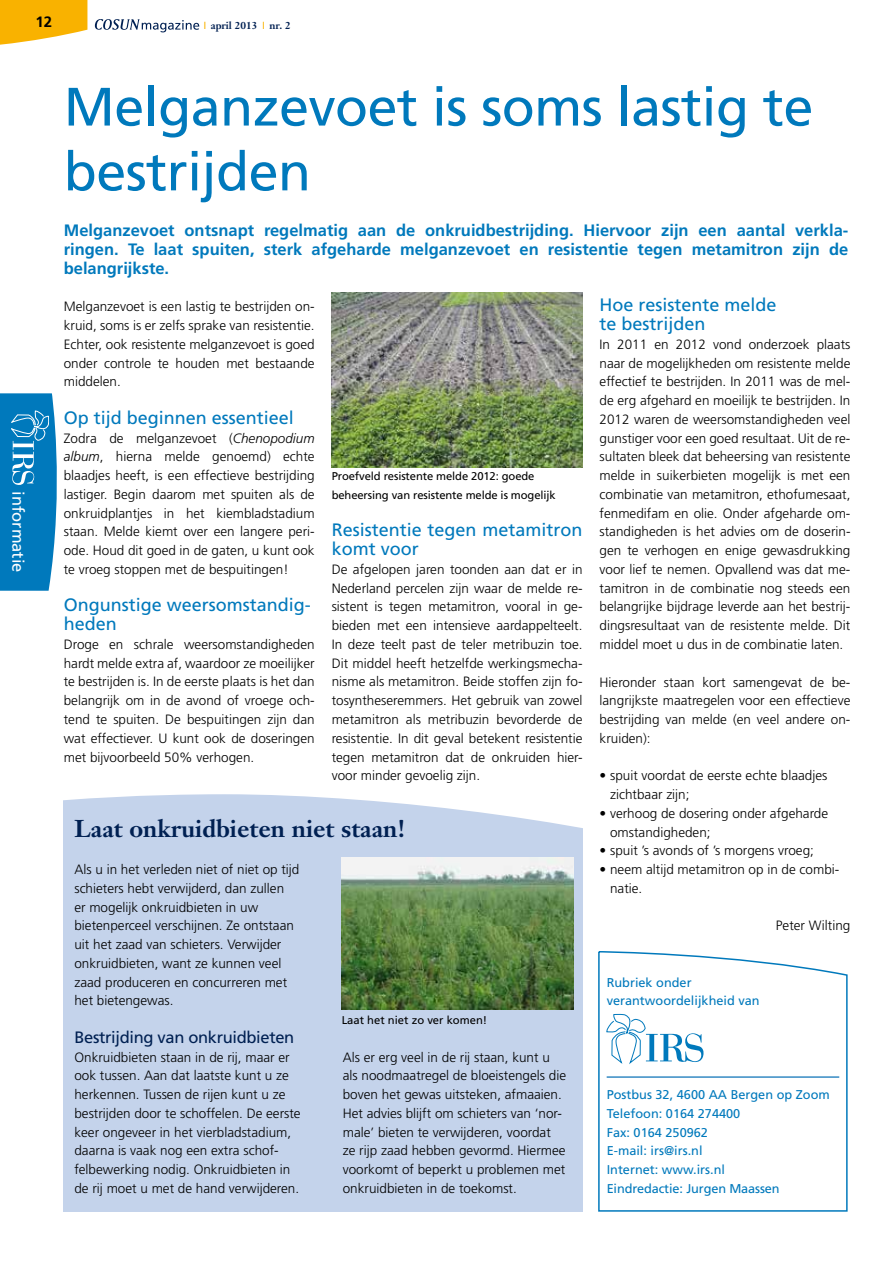
<style>
.page{position:relative;width:893px;height:1263px;background:#fff}
.page>*{position:absolute;margin:0;border:0;box-sizing:border-box;transform-origin:0 0}
.t1{font:54px/64.8px "Frutiger LT";letter-spacing:-.01em;color:#0079bc}
.t2{font:700 24px "Janson Text LT";color:#002052}
.t3{font:18px/18.8px "Frutiger LT";color:#0079bc}
.t4{font:700 16.5px/18.8px "Frutiger LT";color:#0079bc;text-align:justify}
.t5{font:16.5px "Frutiger LT";letter-spacing:-.02em;color:#002052}
.t6{font:16.5px "Frutiger LT Std";color:#fff}
.t7{font:700 15px "Frutiger LT";color:#000}
.t8{font:300 13.5px/18.8px "Frutiger LT";color:#000;text-align:justify}
.t9{font:12.75px/18.8px "Frutiger LT";color:#0079bc}
.t10{font:11.25px/18.8px "Frutiger LT";letter-spacing:-.01em;color:#000}
.t11{font:700 10.2px "Janson Text LT";color:#002052}
.s1{color:#f9b200}
.s2{font-style:italic}
</style>
<div class="page">
<svg style="left:0;top:0;width:87px;height:45px;background:#f9bd26"></svg>
<svg style="left:95px;top:19px;width:104px;height:13px"></svg>
<svg style="left:0;top:393px;width:57px;height:198px;background:#1885c2"></svg>
<img style="left:332px;top:293px;width:251px;height:174px">
<div style="left:64px;top:794px;width:519px;height:417px;background:#c4d3eb"></div>
<svg style="left:598px;top:951px;width:250px;height:261px"></svg>
<hr style="left:607px;top:1076px;width:232px;height:2px;background:#358ac3">
<svg style="left:606px;top:1013px;width:98px;height:52px"></svg>
<img style="left:341px;top:857px;width:232px;height:153px">
<p class="t7" style="left:35px;top:13px;width:18px">12</p>
<p class="t11" style="left:202px;top:19px;width:90px"><span class="s1">|</span> april 2013 <span class="s1">|</span> nr. 2</p>
<p class="t6" style="left:28px;top:491px;width:83px;rotate:90deg">informatie</p>
<h1 class="t1" style="left:64px;top:75px;width:751px">Melganzevoet is soms lastig te bestrijden</h1>
<p class="t4" style="left:64px;top:221px;width:786px">Melganzevoet ontsnapt regelmatig aan de onkruidbestrijding. Hiervoor zijn een aantal verkla&shy;ringen. Te laat spuiten, sterk afgeharde melganzevoet en resistentie tegen metamitron zijn de belangrijkste.</p>
<p class="t8" style="left:64px;top:298px;width:252px">Melganzevoet is een lastig te bestrijden on&shy;kruid, soms is er zelfs sprake van resistentie.<br>Echter, ook resistente melganzevoet is goed onder controle te houden met bestaande middelen.</p>
<h3 class="t3" style="left:64px;top:408px;width:232px">Op tijd beginnen essentieel</h3>
<p class="t8" style="left:64px;top:429px;width:252px">Zodra de melganzevoet (<span class="s2">Chenopodium album</span>, hierna melde genoemd) echte blaadjes heeft, is een effectieve bestrijding lastiger. Begin daarom met spuiten als de onkruidplantjes in het kiembladstadium staan. Melde kiemt over een langere peri&shy;ode. Houd dit goed in de gaten, u kunt ook te vroeg stoppen met de bespuitingen!</p>
<h3 class="t3" style="left:64px;top:596px;width:249px">Ongunstige weersomstandig&shy;heden</h3>
<p class="t8" style="left:64px;top:635px;width:252px">Droge en schrale weersomstandigheden hardt melde extra af, waardoor ze moeilijker te bestrijden is. In de eerste plaats is het dan belangrijk om in de avond of vroege och&shy;tend te spuiten. De bespuitingen zijn dan wat effectiever. U kunt ook de doseringen met bijvoorbeeld 50% verhogen.</p>
<p class="t10" style="left:332px;top:467px;width:226px">Proefveld resistente melde 2012: goede beheersing van resistente melde is mogelijk</p>
<h3 class="t3" style="left:332px;top:521px;width:252px">Resistentie tegen metamitron komt voor</h3>
<p class="t8" style="left:332px;top:560px;width:252px">De afgelopen jaren toonden aan dat er in Nederland percelen zijn waar de melde re&shy;sistent is tegen metamitron, vooral in ge&shy;bieden met een intensieve aardappelteelt.<br>In deze teelt past de teler metribuzin toe.<br>Dit middel heeft hetzelfde werkingsmecha&shy;nisme als metamitron. Beide stoffen zijn fo&shy;tosyntheseremmers. Het gebruik van zowel metamitron als metribuzin bevorderde de resistentie. In dit geval betekent resistentie tegen metamitron dat de onkruiden hier&shy;voor minder gevoelig zijn.</p>
<h2 class="t2" style="left:74px;top:813px;width:333px">Laat onkruidbieten niet staan!</h2>
<p class="t8" style="left:74px;top:860px;width:227px;text-align:left">Als u in het verleden niet of niet op tijd schieters hebt verwijderd, dan zullen<br>er mogelijk onkruidbieten in uw bietenperceel verschijnen. Ze ontstaan uit het zaad van schieters. Verwijder onkruidbieten, want ze kunnen veel zaad produceren en concurreren met het bietengewas.</p>
<p class="t5" style="left:74px;top:1027px;width:221px">Bestrijding van onkruidbieten</p>
<p class="t8" style="left:74px;top:1048px;width:228px;text-align:left">Onkruidbieten staan in de rij, maar er ook tussen. Aan dat laatste kunt u ze herkennen. Tussen de rijen kunt u ze bestrijden door te schoffelen. De eerste keer ongeveer in het vierbladstadium, daarna is vaak nog een extra schof&shy;felbewerking nodig. Onkruidbieten in de rij moet u met de hand verwijderen.</p>
<p class="t8" style="left:343px;top:1048px;width:225px;text-align:left">Als er erg veel in de rij staan, kunt u als noodmaatregel de bloeistengels die boven het gewas uitsteken, afmaaien.<br>Het advies blijft om schieters van ‘nor&shy;male’ bieten te verwijderen, voordat ze rijp zaad hebben gevormd. Hiermee voorkomt of beperkt u problemen met onkruidbieten in de toekomst.</p>
<p class="t10" style="left:342px;top:1011px;width:147px">Laat het niet zo ver komen!</p>
<h3 class="t3" style="left:600px;top:296px;width:179px">Hoe resistente melde te bestrijden</h3>
<p class="t8" style="left:600px;top:335px;width:252px">In 2011 en 2012 vond onderzoek plaats naar de mogelijkheden om resistente melde effectief te bestrijden. In 2011 was de mel&shy;de erg afgehard en moeilijk te bestrijden. In 2012 waren de weersomstandigheden veel gunstiger voor een goed resultaat. Uit de re&shy;sultaten bleek dat beheersing van resistente melde in suikerbieten mogelijk is met een combinatie van metamitron, ethofumesaat, fenmedifam en olie. Onder afgeharde om&shy;standigheden is het advies om de doserin&shy;gen te verhogen en enige gewasdrukking voor lief te nemen. Opvallend was dat me&shy;tamitron in de combinatie nog steeds een belangrijke bijdrage leverde aan het bestrij&shy;dingsresultaat van de resistente melde. Dit middel moet u dus in de combinatie laten.</p>
<p class="t8" style="left:600px;top:673px;width:252px">Hieronder staan kort samengevat de be&shy;langrijkste maatregelen voor een effectieve bestrijding van melde (en veel andere on&shy;kruiden):</p>
<p class="t8" style="left:610px;top:766px;width:219px;text-indent:-11px">• spuit voordat de eerste echte blaadjes zichtbaar zijn;</p>
<p class="t8" style="left:610px;top:804px;width:220px;text-indent:-11px">• verhoog de dosering onder afgeharde omstandigheden;</p>
<p class="t8" style="left:600px;top:841px;width:216px">• spuit ’s avonds of ’s morgens vroeg;</p>
<p class="t8" style="left:610px;top:860px;width:231px;text-indent:-11px">• neem altijd metamitron op in de combi&shy;natie.</p>
<p class="t8" style="left:776px;top:916px;width:76px">Peter Wilting</p>
<p class="t9" style="left:607px;top:973px;width:155px">Rubriek onder verantwoordelijkheid van</p>
<p class="t9" style="left:607px;top:1085px;width:225px">Postbus 32, 4600 AA Bergen op Zoom<br>Telefoon: 0164 274400<br>Fax: 0164 250962<br>E-mail: irs@irs.nl<br>Internet: www.irs.nl<br>Eindredactie: Jurgen Maassen</p>
</div>
